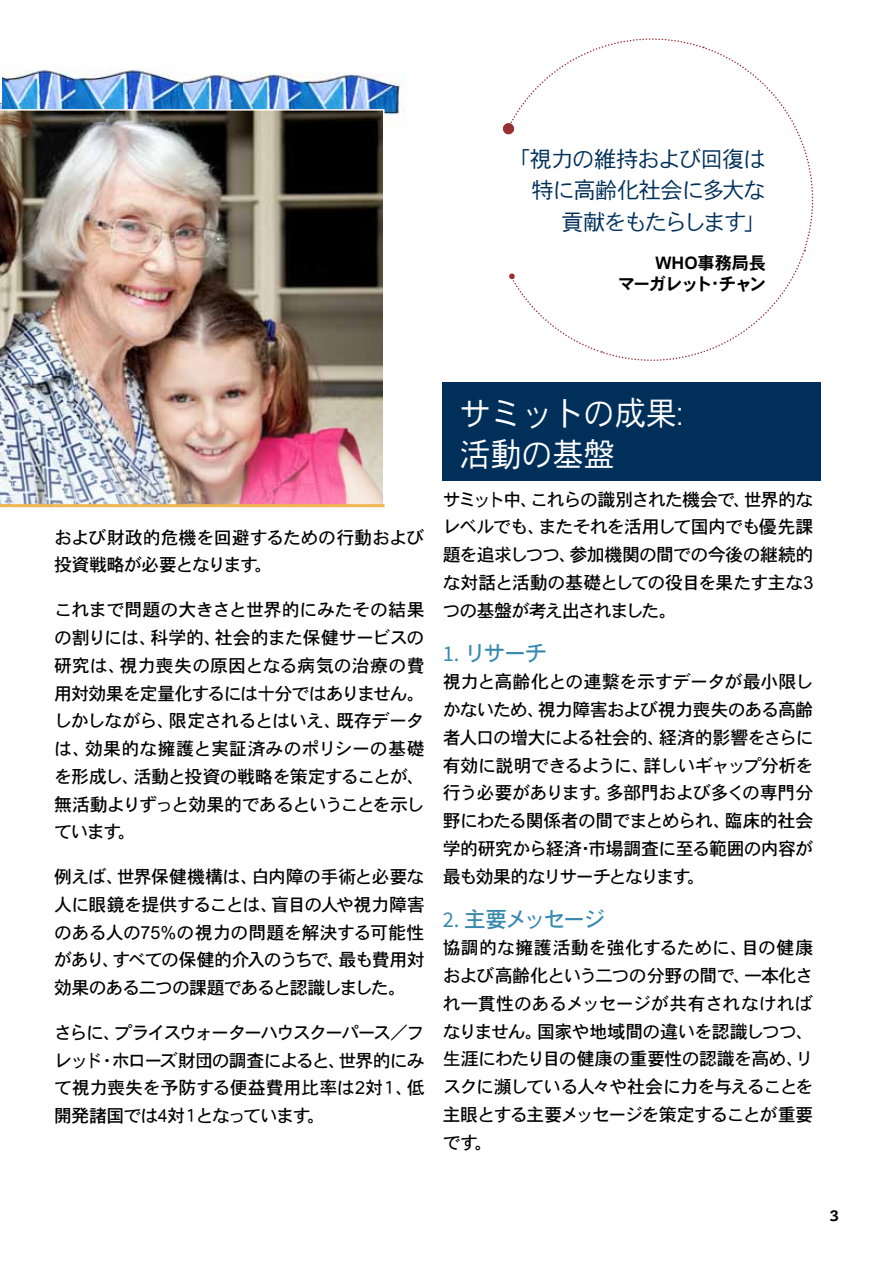
<style>
.page{position:relative;width:893px;height:1263px;background:#fff}
.page>*{position:absolute;margin:0;border:0;box-sizing:border-box;transform-origin:0 0}
.t1{font:33px/40.5px "DFHS Gothic W3";letter-spacing:-.01em;color:#fff;scale:.95 1}
.t2{font:22.5px/31.5px "DFHS Gothic W3";letter-spacing:-.06em;color:#00305a;text-align:right}
.t3{font:22.05px "DFHS Gothic W5";letter-spacing:-.08em;color:#3889ae}
.t4{font:18px/27.8px "DFHS Gothic W5";letter-spacing:-.05em;color:#000;text-align:justify}
.t5{font:18px/27.8px "DFHS Gothic W5";letter-spacing:-.03em;color:#000}
.t6{font:17.25px/21px "DFHS Gothic W7";letter-spacing:-.055em;color:#000;text-align:right}
.t7{font:800 15px "Caecilia";color:#000}
.s1{font-family:"Source Sans Pro";font-size:22.5px}
</style>
<div class="page">
<div style="left:442px;top:381px;width:378px;height:99px;background:#00305a"></div>
<img style="left:183px;top:73px;width:222px;height:43px">
<img style="left:2px;top:69px;width:181px;height:40px">
<img style="left:0;top:102px;width:2px;height:7px">
<img style="left:0;top:109px;width:384px;height:399px">
<svg style="left:502px;top:38px;width:312px;height:323px"></svg>
<div style="left:513px;top:139px;width:261px;height:162px;background:#fff"></div>
<hr style="left:0;top:504px;width:384px;height:3px;background:#f0b651">
<p class="t2" style="left:508px;top:144px;width:260px">「視力の維持および回復は特に高齢化社会に多大な貢献をもたらします」</p>
<p class="t6" style="left:618px;top:253px;width:150px">WHO事務局長<br>マーガレット･チャン</p>
<p class="t5" style="left:54px;top:524px;width:372px">および財政的危機を回避するための行動および投資戦略が必要となります。</p>
<p class="t4" style="left:54px;top:596px;width:372px">これまで問題の大きさと世界的にみたその結果の割りには、科学的、社会的また保健サービスの研究は、視力喪失の原因となる病気の治療の費用対効果を定量化するには十分ではありません。しかしながら、限定されるとはいえ、既存データは、効果的な擁護と実証済みのポリシーの基礎を形成し、活動と投資の戦略を策定することが、無活動よりずっと効果的であるということを示しています。</p>
<p class="t4" style="left:54px;top:863px;width:372px">例えば、世界保健機構は、白内障の手術と必要な人に眼鏡を提供することは、盲目の人や視力障害のある人の75%の視力の問題を解決する可能性があり、すべての保健的介入のうちで、最も費用対効果のある二つの課題であると認識しました。</p>
<p class="t4" style="left:54px;top:1019px;width:372px">さらに、プライスウォーターハウスクーパース／フレッド・ホローズ財団の調査によると、世界的にみて視力喪失を予防する便益費用比率は2対１、低開発諸国では4対１となっています。</p>
<h1 class="t1" style="left:459px;top:394px;width:236px">サミットの成果:活動の基盤</h1>
<p class="t4" style="left:443px;top:486px;width:372px">サミット中、これらの識別された機会で、世界的なレベルでも、またそれを活用して国内でも優先課題を追求しつつ、参加機関の間での今後の継続的な対話と活動の基礎としての役目を果たす主な3つの基盤が考え出されました。</p>
<p class="t3" style="left:443px;top:642px;width:106px"><span class="s1">1.</span> リサーチ</p>
<p class="t4" style="left:443px;top:669px;width:372px">視力と高齢化との連繋を示すデータが最小限しかないため、視力障害および視力喪失のある高齢者人口の増大による社会的、経済的影響をさらに有効に説明できるように、詳しいギャップ分析を行う必要があります。多部門および多くの専門分野にわたる関係者の間でまとめられ、臨床的社会学的研究から経済･市場調査に至る範囲の内容が最も効果的なリサーチとなります。</p>
<p class="t3" style="left:443px;top:908px;width:165px"><span class="s1">2.</span> 主要メッセージ</p>
<p class="t4" style="left:443px;top:935px;width:372px">協調的な擁護活動を強化するために、目の健康および高齢化という二つの分野の間で、一本化され一貫性のあるメッセージが共有されなければなりません。国家や地域間の違いを認識しつつ、生涯にわたり目の健康の重要性の認識を高め、リスクに瀕している人々や社会に力を与えることを主眼とする主要メッセージを策定することが重要です。</p>
<p class="t7" style="left:830px;top:1206px;width:10px">3</p>
</div>
